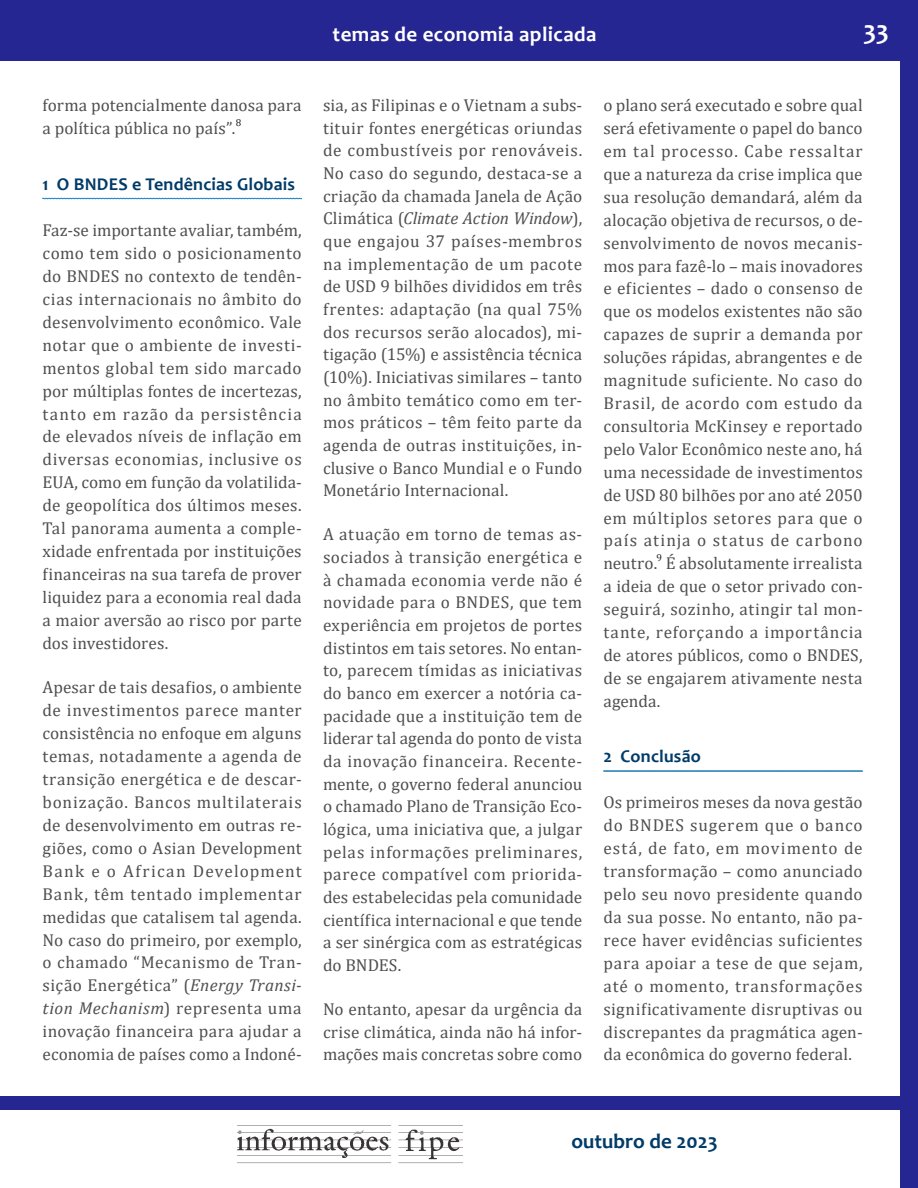
<style>
.page{position:relative;width:918px;height:1188px;background:#fff}
.page>*{position:absolute;margin:0;border:0;box-sizing:border-box;transform-origin:0 0}
.t1{font:700 27px "Candara";color:#fff}
.t2{font:700 21px "Candara";letter-spacing:.02em;color:#fff}
.t3{font:700 21px "Candara";color:#003b68}
.t4{font:700 18px "Candara";letter-spacing:.01em;color:#003b68}
.t5{font:17.25px/23px "Cambria";letter-spacing:.01em;color:#4e4f50;text-align:justify}
.t6{font:10.05px "Cambria";color:#231f20}
.s1{font-style:italic}
</style>
<div class="page">
<div style="left:900px;top:0;width:18px;height:1188px;background:#262693"></div>
<div style="left:0;top:0;width:918px;height:61px;background:#262693"></div>
<img style="left:238px;top:1128px;width:225px;height:36px">
<div style="left:0;top:1097px;width:918px;height:13px;background:#262693"></div>
<svg style="left:42px;top:198px;width:260px;height:1px"></svg>
<svg style="left:603px;top:770px;width:260px;height:2px"></svg>
<p class="t2" style="left:333px;top:21px;width:265px">temas de economia aplicada</p>
<h1 class="t1" style="left:863px;top:13px;width:27px">33</h1>
<p class="t5" style="left:43px;top:94px;width:261px">forma potencialmente danosa para a política pública no país”.</p>
<p class="t6" style="left:236px;top:116px;width:7px">8</p>
<p class="t4" style="left:43px;top:172px;width:254px">1 O BNDES e Tendências Globais</p>
<p class="t5" style="left:43px;top:219px;width:261px">Faz-se importante avaliar, também, como tem sido o posicionamento do BNDES no contexto de tendên&shy;cias internacionais no âmbito do desenvolvimento econômico. Vale notar que o ambiente de investi&shy;mentos global tem sido marcado por múltiplas fontes de incertezas, tanto em razão da persistência de elevados níveis de inflação em diversas economias, inclusive os EUA, como em função da volatilida&shy;de geopolítica dos últimos meses.<br>Tal panorama aumenta a comple&shy;xidade enfrentada por instituições financeiras na sua tarefa de prover liquidez para a economia real dada a maior aversão ao risco por parte dos investidores.</p>
<p class="t5" style="left:43px;top:676px;width:261px">Apesar de tais desafios, o ambiente de investimentos parece manter consistência no enfoque em alguns temas, notadamente a agenda de transição energética e de descar&shy;bonização. Bancos multilaterais de desenvolvimento em outras re&shy;giões, como o Asian Development Bank e o African Development Bank, têm tentado implementar medidas que catalisem tal agenda.<br>No caso do primeiro, por exemplo, o chamado “Mecanismo de Tran&shy;sição Energética” (<span class="s1">Energy Transi&shy;tion Mechanism</span>) representa uma inovação financeira para ajudar a economia de países como a Indoné-</p>
<p class="t5" style="left:323px;top:94px;width:261px">sia, as Filipinas e o Vietnam a subs&shy;tituir fontes energéticas oriundas de combustíveis por renováveis.<br>No caso do segundo, destaca-se a criação da chamada Janela de Ação Climática (<span class="s1">Climate Action Window</span>), que engajou 37 países-membros na implementação de um pacote de USD 9 bilhões divididos em três frentes: adaptação (na qual 75% dos recursos serão alocados), mi&shy;tigação (15%) e assistência técnica (10%). Iniciativas similares – tanto no âmbito temático como em ter&shy;mos práticos – têm feito parte da agenda de outras instituições, in&shy;clusive o Banco Mundial e o Fundo Monetário Internacional.</p>
<p class="t5" style="left:323px;top:523px;width:261px">A atuação em torno de temas as&shy;sociados à transição energética e à chamada economia verde não é novidade para o BNDES, que tem experiência em projetos de portes distintos em tais setores. No entan&shy;to, parecem tímidas as iniciativas do banco em exercer a notória ca&shy;pacidade que a instituição tem de liderar tal agenda do ponto de vista da inovação financeira. Recente&shy;mente, o governo federal anunciou o chamado Plano de Transição Eco&shy;lógica, uma iniciativa que, a julgar pelas informações preliminares, parece compatível com priorida&shy;des estabelecidas pela comunidade científica internacional e que tende a ser sinérgica com as estratégicas do BNDES.</p>
<p class="t5" style="left:323px;top:998px;width:261px">No entanto, apesar da urgência da crise climática, ainda não há infor&shy;mações mais concretas sobre como</p>
<p class="t5" style="left:603px;top:94px;width:261px">o plano será executado e sobre qual será efetivamente o papel do banco em tal processo. Cabe ressaltar que a natureza da crise implica que sua resolução demandará, além da alocação objetiva de recursos, o de&shy;senvolvimento de novos mecanis&shy;mos para fazê-lo – mais inovadores e eficientes – dado o consenso de que os modelos existentes não são capazes de suprir a demanda por soluções rápidas, abrangentes e de magnitude suficiente. No caso do Brasil, de acordo com estudo da consultoria McKinsey e reportado pelo Valor Econômico neste ano, há uma necessidade de investimentos de USD 80 bilhões por ano até 2050 em múltiplos setores para que o país atinja o status de carbono neutro.</p>
<p class="t6" style="left:657px;top:551px;width:7px">9</p>
<p class="t5" style="left:603px;top:552px;width:261px;text-indent:62px">É absolutamente irrealista a ideia de que o setor privado con&shy;seguirá, sozinho, atingir tal mon&shy;tante, reforçando a importância de atores públicos, como o BNDES, de se engajarem ativamente nesta agenda.</p>
<p class="t4" style="left:603px;top:745px;width:99px">2 Conclusão</p>
<p class="t5" style="left:603px;top:791px;width:261px">Os primeiros meses da nova gestão do BNDES sugerem que o banco está, de fato, em movimento de transformação – como anunciado pelo seu novo presidente quando da sua posse. No entanto, não pa&shy;rece haver evidências suficientes para apoiar a tese de que sejam, até o momento, transformações significativamente disruptivas ou discrepantes da pragmática agen&shy;da econômica do governo federal.</p>
<p class="t3" style="left:571px;top:1128px;width:148px">outubro de 2023</p>
</div>
